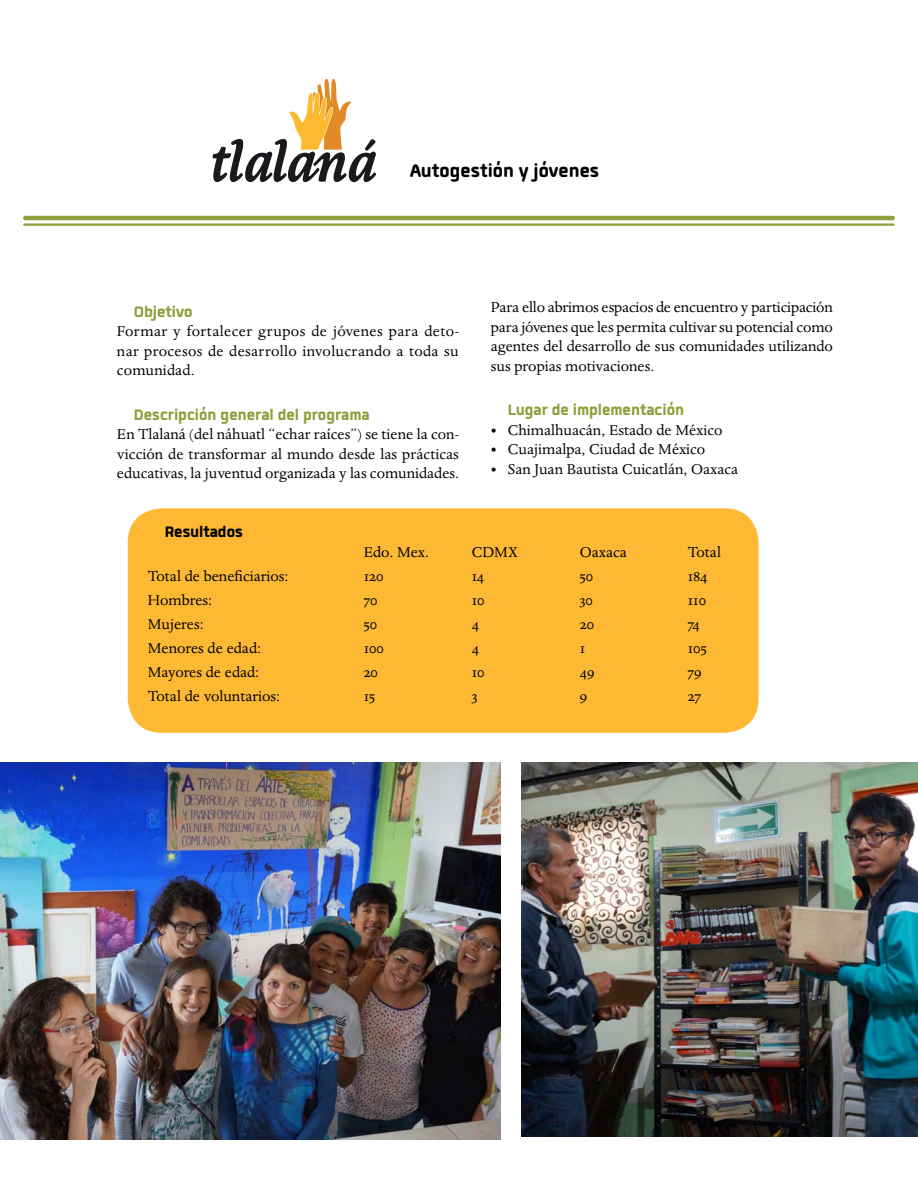
<style>
.page{position:relative;width:918px;height:1188px;background:#fff}
.page>*{position:absolute;margin:0;border:0;box-sizing:border-box;transform-origin:0 0}
.t1{font:800 25.5px "Quan Rounded";color:#000}
.t2{font:800 21px "Quan";color:#8ca03c}
.t3{font:800 21px "Quan";color:#000}
.t4{font:16.5px/19.5px "Dante MT Std";color:#000;text-align:justify}
</style>
<div class="page">
<div style="left:128px;top:508px;width:631px;height:225px;background:#fdb933;border-radius:34px"></div>
<hr style="left:24px;top:223px;width:870px;height:3px;background:#8ca03c">
<hr style="left:25px;top:216px;width:868px;height:4px;background:#8ca03c">
<svg style="left:213px;top:79px;width:163px;height:103px"></svg>
<img style="left:0;top:763px;width:500px;height:377px">
<img style="left:522px;top:763px;width:396px;height:374px">
<h1 class="t1" style="left:410px;top:158px;width:191px">Autogestión y jóvenes</h1>
<p class="t2" style="left:134px;top:301px;width:60px">Objetivo</p>
<p class="t4" style="left:117px;top:322px;width:344px">Formar y fortalecer grupos de jóvenes para deto&shy;nar procesos de desarrollo involucrando a toda su comunidad.</p>
<p class="t2" style="left:134px;top:405px;width:237px">Descripción general del programa</p>
<p class="t4" style="left:117px;top:425px;width:344px">En Tlalaná (del náhuatl “echar raíces”) se tiene la con&shy;vicción de transformar al mundo desde las prácticas educativas, la juventud organizada y las comunidades.</p>
<p class="t3" style="left:165px;top:522px;width:80px">Resultados</p>
<p class="t4" style="left:491px;top:297px;width:344px">Para ello abrimos espacios de encuentro y participación para jóvenes que les permita cultivar su potencial como agentes del desarrollo de sus comunidades utilizando sus propias motivaciones.</p>
<p class="t2" style="left:508px;top:400px;width:178px">Lugar de implementación</p>
<p class="t4" style="left:491px;top:420px;width:233px">• Chimalhuacán, Estado de México</p>
<p class="t4" style="left:491px;top:440px;width:216px">• Cuajimalpa, Ciudad de México</p>
<p class="t4" style="left:491px;top:459px;width:249px">• San Juan Bautista Cuicatlán, Oaxaca</p>
<p class="t4" style="left:364px;top:542px;width:67px">Edo. Mex.</p>
<p class="t4" style="left:472px;top:542px;width:48px">CDMX</p>
<p class="t4" style="left:580px;top:542px;width:49px">Oaxaca</p>
<p class="t4" style="left:688px;top:542px;width:35px">Total</p>
<p class="t4" style="left:148px;top:566px;width:142px">Total de beneficiarios:</p>
<p class="t4" style="left:364px;top:566px;width:21px">120</p>
<p class="t4" style="left:472px;top:566px;width:14px">14</p>
<p class="t4" style="left:580px;top:566px;width:15px">50</p>
<p class="t4" style="left:688px;top:566px;width:21px">184</p>
<p class="t4" style="left:148px;top:590px;width:66px">Hombres:</p>
<p class="t4" style="left:364px;top:590px;width:15px">70</p>
<p class="t4" style="left:472px;top:590px;width:14px">10</p>
<p class="t4" style="left:580px;top:590px;width:15px">30</p>
<p class="t4" style="left:688px;top:590px;width:20px">110</p>
<p class="t4" style="left:148px;top:614px;width:57px">Mujeres:</p>
<p class="t4" style="left:364px;top:614px;width:15px">50</p>
<p class="t4" style="left:472px;top:614px;width:9px">4</p>
<p class="t4" style="left:580px;top:614px;width:16px">20</p>
<p class="t4" style="left:688px;top:614px;width:13px">74</p>
<p class="t4" style="left:148px;top:638px;width:115px">Menores de edad:</p>
<p class="t4" style="left:364px;top:638px;width:22px">100</p>
<p class="t4" style="left:472px;top:638px;width:9px">4</p>
<p class="t4" style="left:580px;top:638px;width:7px">1</p>
<p class="t4" style="left:688px;top:638px;width:20px">105</p>
<p class="t4" style="left:148px;top:662px;width:113px">Mayores de edad:</p>
<p class="t4" style="left:364px;top:662px;width:16px">20</p>
<p class="t4" style="left:472px;top:662px;width:14px">10</p>
<p class="t4" style="left:580px;top:662px;width:16px">49</p>
<p class="t4" style="left:688px;top:662px;width:15px">79</p>
<p class="t4" style="left:148px;top:686px;width:134px">Total de voluntarios:</p>
<p class="t4" style="left:364px;top:686px;width:13px">15</p>
<p class="t4" style="left:472px;top:686px;width:7px">3</p>
<p class="t4" style="left:580px;top:686px;width:9px">9</p>
<p class="t4" style="left:688px;top:686px;width:15px">27</p>
</div>
